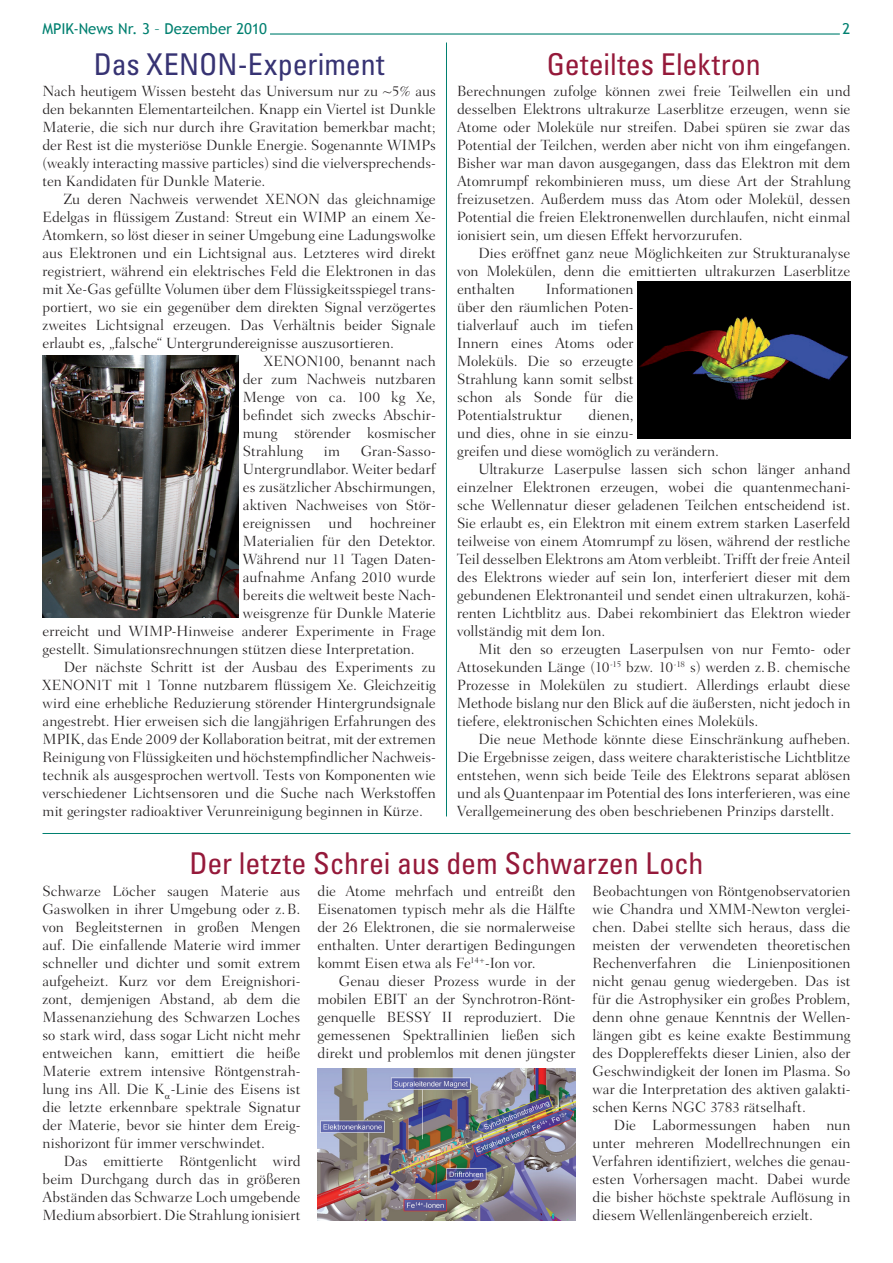
<style>
.page{position:relative;width:893px;height:1263px;background:#fff}
.page>*{position:absolute;margin:0;border:0;box-sizing:border-box;transform-origin:0 0}
.t1{font:condensed 30px "Univers";letter-spacing:-.005em;color:#95193a}
.t2{font:condensed 30px "Univers";letter-spacing:-.005em;color:#373373}
.t3{font:300 15px/18px "Fairfield LH";letter-spacing:-.005em;color:#231f20;text-align:justify}
.t4{font:15px "Trebuchet MS";letter-spacing:-.005em;color:#008070}
</style>
<div class="page">
<hr style="left:270px;top:33px;width:570px;height:2px;background:#008070">
<hr style="left:43px;top:833px;width:807px;height:1px;background:#008070">
<hr style="left:446px;top:43px;width:1px;height:773px;background:#008070">
<img style="left:317px;top:1069px;width:258px;height:151px">
<img style="left:638px;top:281px;width:212px;height:157px">
<img style="left:43px;top:356px;width:196px;height:261px">
<p class="t4" style="left:43px;top:20px;width:226px">MPIK-News Nr. 3 – Dezember 2010</p>
<p class="t4" style="left:843px;top:20px;width:9px">2</p>
<h1 class="t2" style="left:94px;top:45px;width:292px">Das XENON-Experiment</h1>
<p class="t3" style="left:43px;top:82px;width:395px">Nach heutigem Wissen besteht das Universum nur zu ~5% aus den bekannten Elementarteilchen. Knapp ein Viertel ist Dunkle Materie, die sich nur durch ihre Gravitation bemerkbar macht; der Rest ist die mysteriöse Dunkle Energie. Sogenannte WIMPs (weakly interacting massive particles) sind die vielversprechends&shy;ten Kandidaten für Dunkle Materie.</p>
<p class="t3" style="left:64px;top:190px;width:374px">Zu deren Nachweis verwendet XENON das gleichnamige</p>
<p class="t3" style="left:43px;top:208px;width:395px">Edelgas in flüssigem Zustand: Streut ein WIMP an einem Xe-</p>
<p class="t3" style="left:43px;top:226px;width:395px">Atomkern, so löst dieser in seiner Umgebung eine Ladungswolke</p>
<p class="t3" style="left:43px;top:244px;width:395px">aus Elektronen und ein Lichtsignal aus. Letzteres wird direkt</p>
<p class="t3" style="left:43px;top:262px;width:395px">registriert, während ein elektrisches Feld die Elektronen in das</p>
<p class="t3" style="left:43px;top:280px;width:395px">mit Xe-Gas gefüllte Volumen über dem Flüssigkeitsspiegel trans-</p>
<p class="t3" style="left:43px;top:298px;width:395px">portiert, wo sie ein gegenüber dem direkten Signal verzögertes</p>
<p class="t3" style="left:43px;top:316px;width:395px">zweites Lichtsignal erzeugen. Das Verhältnis beider Signale</p>
<p class="t3" style="left:43px;top:334px;width:353px">erlaubt es, „falsche“ Untergrundereignisse auszusortieren.</p>
<p class="t3" style="left:264px;top:352px;width:173px">XENON100, benannt nach</p>
<p class="t3" style="left:243px;top:370px;width:194px">der zum Nachweis nutzbaren</p>
<p class="t3" style="left:243px;top:388px;width:194px">Menge von ca. 100 kg Xe,</p>
<p class="t3" style="left:243px;top:406px;width:194px">befindet sich zwecks Abschir-</p>
<p class="t3" style="left:243px;top:424px;width:194px">mung störender kosmischer</p>
<p class="t3" style="left:243px;top:442px;width:62px">Strahlung</p>
<p class="t3" style="left:324px;top:442px;width:18px">im</p>
<p class="t3" style="left:361px;top:442px;width:76px">Gran-Sasso-</p>
<p class="t3" style="left:243px;top:460px;width:194px">Untergrundlabor. Weiter bedarf</p>
<p class="t3" style="left:243px;top:478px;width:194px">es zusätzlicher Abschirmungen,</p>
<p class="t3" style="left:243px;top:496px;width:194px">aktiven Nachweises von Stör-</p>
<p class="t3" style="left:243px;top:514px;width:194px">ereignissen und hochreiner</p>
<p class="t3" style="left:243px;top:532px;width:194px">Materialien für den Detektor.</p>
<p class="t3" style="left:243px;top:550px;width:194px">Während nur 11 Tagen Daten-</p>
<p class="t3" style="left:243px;top:568px;width:194px">aufnahme Anfang 2010 wurde</p>
<p class="t3" style="left:243px;top:586px;width:194px">bereits die weltweit beste Nach-</p>
<p class="t3" style="left:243px;top:604px;width:194px">weisgrenze für Dunkle Materie</p>
<p class="t3" style="left:43px;top:622px;width:395px">erreicht und WIMP-Hinweise anderer Experimente in Frage</p>
<p class="t3" style="left:43px;top:640px;width:374px">gestellt. Simulationsrechnungen stützen diese Interpretation.</p>
<p class="t3" style="left:64px;top:658px;width:373px">Der nächste Schritt ist der Ausbau des Experiments zu</p>
<p class="t3" style="left:43px;top:676px;width:395px">XENON1T mit 1 Tonne nutzbarem flüssigem Xe. Gleichzeitig</p>
<p class="t3" style="left:43px;top:694px;width:395px">wird eine erhebliche Reduzierung störender Hintergrundsignale</p>
<p class="t3" style="left:43px;top:712px;width:395px">angestrebt. Hier erweisen sich die langjährigen Erfahrungen des</p>
<p class="t3" style="left:43px;top:730px;width:395px">MPIK, das Ende 2009 der Kollaboration beitrat, mit der extremen</p>
<p class="t3" style="left:43px;top:748px;width:395px">Reinigung von Flüssigkeiten und höchstempfindlicher Nachweis-</p>
<p class="t3" style="left:43px;top:766px;width:395px">technik als ausgesprochen wertvoll. Tests von Komponenten wie</p>
<p class="t3" style="left:43px;top:784px;width:395px">verschiedener Lichtsensoren und die Suche nach Werkstoffen</p>
<p class="t3" style="left:43px;top:802px;width:382px">mit geringster radioaktiver Verunreinigung beginnen in Kürze.</p>
<h1 class="t1" style="left:547px;top:45px;width:215px">Geteiltes Elektron</h1>
<p class="t3" style="left:457px;top:82px;width:395px">Berechnungen zufolge können zwei freie Teilwellen ein und desselben Elektrons ultrakurze Laserblitze erzeugen, wenn sie Atome oder Moleküle nur streifen. Dabei spüren sie zwar das Potential der Teilchen, werden aber nicht von ihm eingefangen.<br>Bisher war man davon ausgegangen, dass das Elektron mit dem Atomrumpf rekombinieren muss, um diese Art der Strahlung freizusetzen. Außerdem muss das Atom oder Molekül, dessen Potential die freien Elektronenwellen durchlaufen, nicht einmal ionisiert sein, um diesen Effekt hervorzurufen.</p>
<p class="t3" style="left:457px;top:244px;width:395px;text-indent:21px">Dies eröffnet ganz neue Möglichkeiten zur Strukturanalyse von Molekülen, denn die emittierten ultrakurzen Laserblitze enthalten</p>
<p class="t3" style="left:457px;top:280px;width:178px;text-indent:89px">Informationen über den räumlichen Poten&shy;tialverlauf auch im tiefen Innern eines Atoms oder Moleküls. Die so erzeugte Strahlung kann somit selbst schon als Sonde für die Potentialstruktur</p>
<p class="t3" style="left:588px;top:406px;width:47px">dienen,</p>
<p class="t3" style="left:457px;top:424px;width:178px">und dies, ohne in sie einzu-</p>
<p class="t3" style="left:457px;top:442px;width:263px">greifen und diese womöglich zu verändern.</p>
<p class="t3" style="left:478px;top:460px;width:374px">Ultrakurze Laserpulse lassen sich schon länger anhand</p>
<p class="t3" style="left:457px;top:478px;width:395px">einzelner Elektronen erzeugen, wobei die quantenmechani-</p>
<p class="t3" style="left:457px;top:496px;width:395px">sche Wellennatur dieser geladenen Teilchen entscheidend ist.</p>
<p class="t3" style="left:457px;top:514px;width:395px">Sie erlaubt es, ein Elektron mit einem extrem starken Laserfeld</p>
<p class="t3" style="left:457px;top:532px;width:395px">teilweise von einem Atomrumpf zu lösen, während der restliche</p>
<p class="t3" style="left:457px;top:550px;width:395px">Teil desselben Elektrons am Atom verbleibt. Trifft der freie Anteil</p>
<p class="t3" style="left:457px;top:568px;width:395px">des Elektrons wieder auf sein Ion, interferiert dieser mit dem</p>
<p class="t3" style="left:457px;top:586px;width:395px">gebundenen Elektronanteil und sendet einen ultrakurzen, kohä-</p>
<p class="t3" style="left:457px;top:604px;width:395px">renten Lichtblitz aus. Dabei rekombiniert das Elektron wieder</p>
<p class="t3" style="left:457px;top:622px;width:150px">vollständig mit dem Ion.</p>
<p class="t3" style="left:478px;top:640px;width:374px">Mit den so erzeugten Laserpulsen von nur Femto- oder</p>
<p class="t3" style="left:457px;top:658px;width:395px">Attosekunden Länge (10<sup>-15</sup> bzw. 10<sup>-18</sup> s) werden z.B. chemische</p>
<p class="t3" style="left:457px;top:676px;width:395px">Prozesse in Molekülen zu studiert. Allerdings erlaubt diese</p>
<p class="t3" style="left:457px;top:694px;width:395px">Methode bislang nur den Blick auf die äußersten, nicht jedoch in</p>
<p class="t3" style="left:457px;top:712px;width:303px">tiefere, elektronischen Schichten eines Moleküls.</p>
<p class="t3" style="left:478px;top:730px;width:374px">Die neue Methode könnte diese Einschränkung aufheben.</p>
<p class="t3" style="left:457px;top:748px;width:395px">Die Ergebnisse zeigen, dass weitere charakteristische Lichtblitze</p>
<p class="t3" style="left:457px;top:766px;width:395px">entstehen, wenn sich beide Teile des Elektrons separat ablösen</p>
<p class="t3" style="left:457px;top:784px;width:395px">und als Quantenpaar im Potential des Ions interferieren, was eine</p>
<p class="t3" style="left:457px;top:802px;width:379px">Verallgemeinerung des oben beschriebenen Prinzips darstellt.</p>
<h1 class="t1" style="left:189px;top:845px;width:516px">Der letzte Schrei aus dem Schwarzen Loch</h1>
<p class="t3" style="left:43px;top:882px;width:260px">Schwarze Löcher saugen Materie aus Gaswolken in ihrer Umgebung oder z.B. von Begleitsternen in großen Mengen auf. Die einfallende Materie wird immer schneller und dichter und somit extrem aufgeheizt. Kurz vor dem Ereignishori&shy;zont, demjenigen Abstand, ab dem die Massenanziehung des Schwarzen Loches so stark wird, dass sogar Licht nicht mehr entweichen kann, emittiert die heiße Materie extrem intensive Röntgenstrah&shy;lung ins All. Die K -Linie des Eisens ist die letzte erkennbare spektrale Signatur der Materie, bevor sie hinter dem Ereig&shy;nishorizont für immer verschwindet.</p>
<p class="t3" style="left:43px;top:1152px;width:259px;text-indent:21px">Das emittierte Röntgenlicht wird beim Durchgang durch das in größeren Abständen das Schwarze Loch umgebende Medium absorbiert. Die Strahlung ionisiert</p>
<p class="t3" style="left:317px;top:882px;width:259px">die Atome mehrfach und entreißt den Eisenatomen typisch mehr als die Hälfte der 26 Elektronen, die sie normalerweise enthalten. Unter derartigen Bedingungen kommt Eisen etwa als Fe<sup>14+</sup>-Ion vor.</p>
<p class="t3" style="left:317px;top:972px;width:259px;text-indent:21px">Genau dieser Prozess wurde in der mobilen EBIT an der Synchrotron-Rönt&shy;genquelle BESSY II reproduziert. Die gemessenen Spektrallinien ließen sich direkt und problemlos mit denen jüngster</p>
<p class="t3" style="left:592px;top:882px;width:259px">Beobachtungen von Röntgenobservatorien wie Chandra und XMM-Newton verglei&shy;chen. Dabei stellte sich heraus, dass die meisten der verwendeten theoretischen Rechenverfahren die Linienpositionen nicht genau genug wiedergeben. Das ist für die Astrophysiker ein großes Problem, denn ohne genaue Kenntnis der Wellen&shy;längen gibt es keine exakte Bestimmung des Dopplereffekts dieser Linien, also der Geschwindigkeit der Ionen im Plasma. So war die Interpretation des aktiven galakti&shy;schen Kerns NGC 3783 rätselhaft.</p>
<p class="t3" style="left:592px;top:1116px;width:260px;text-indent:21px">Die Labormessungen haben nun unter mehreren Modellrechnungen ein Verfahren identifiziert, welches die genau&shy;esten Vorhersagen macht. Dabei wurde die bisher höchste spektrale Auflösung in diesem Wellenlängenbereich erzielt.</p>
</div>
